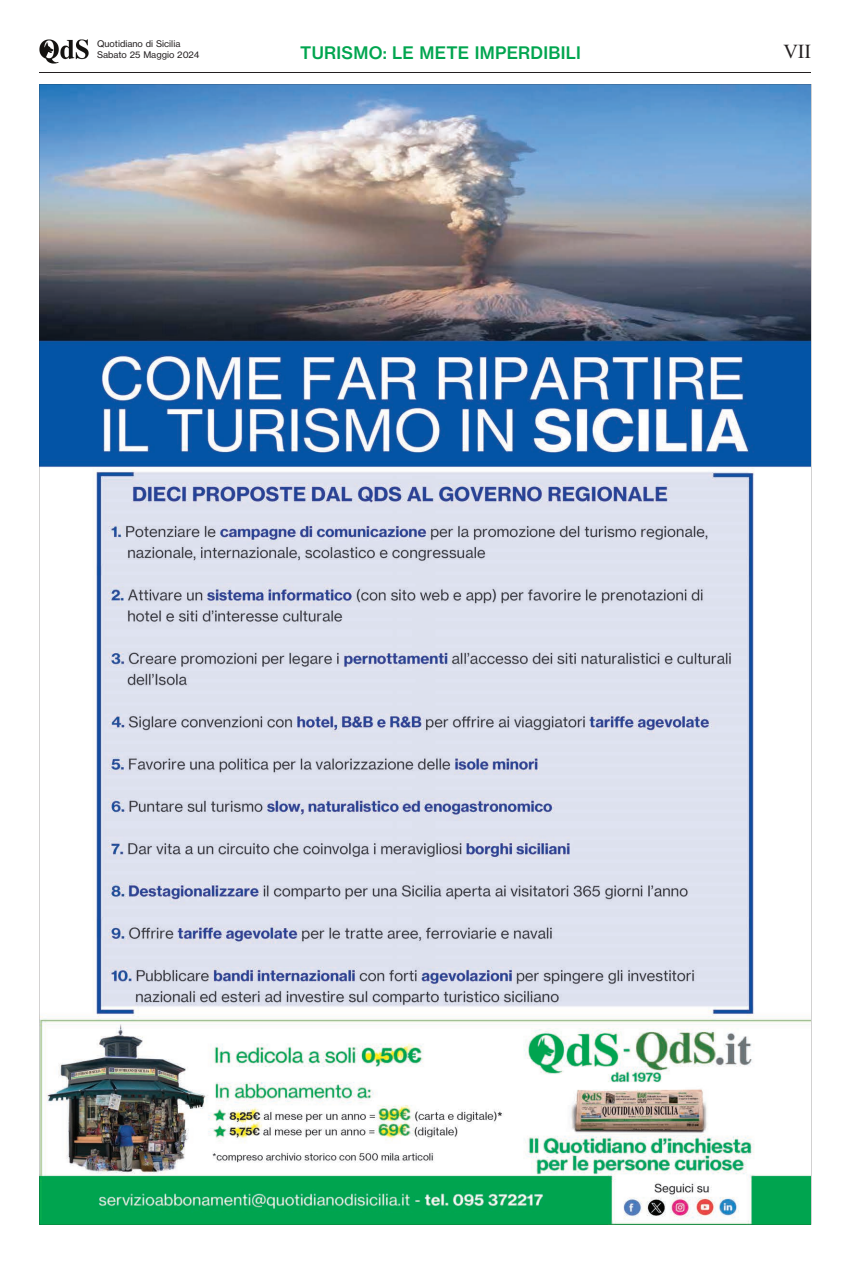
<style>
.page{position:relative;width:851px;height:1276px;background:#fff}
.page>*{position:absolute;margin:0;border:0;box-sizing:border-box;transform-origin:0 0}
.t1{font:20px "Times New Roman";color:#231f20}
.t2{font:17px "N Haas Grotesk TX Pro 65 Md";letter-spacing:.015em;color:#00a54f}
.t3{font:9px/11px "N Haas Grotesk TX Pro 55 Rg";color:#231f20}
</style>
<div class="page">
<hr style="left:40px;top:72px;width:771px;height:1px;background:#231f20">
<img style="left:40px;top:40px;width:49px;height:23px">
<img style="left:40px;top:84px;width:771px;height:1140px">
<p class="t3" style="left:97px;top:38px;width:104px">Quotidiano di Sicilia<br>Sabato 25 Maggio 2024</p>
<h2 class="t2" style="left:300px;top:42px;width:282px">TURISMO: LE METE IMPERDIBILI</h2>
<h1 class="t1" style="left:783px;top:40px;width:29px">VII</h1>
</div>
